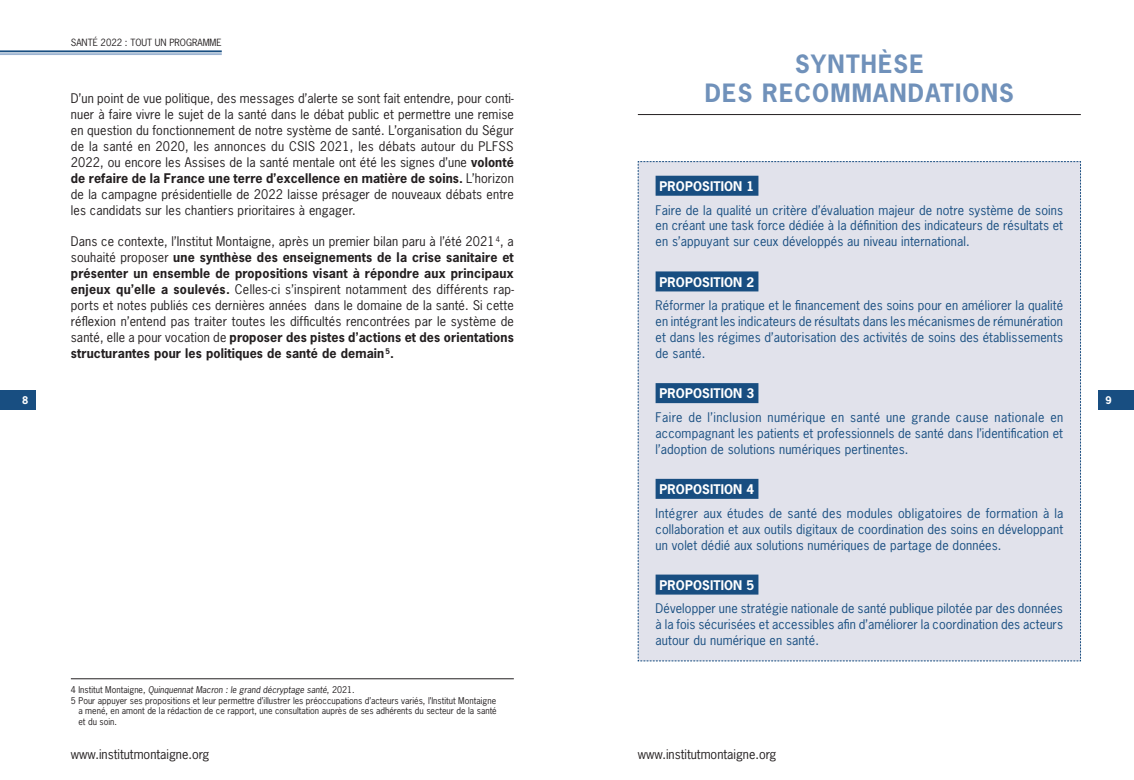
<style>
.page{position:relative;width:1134px;height:780px;background:#fff}
.page>*{position:absolute;margin:0;border:0;box-sizing:border-box;transform-origin:0 0}
.t1{font:700 23.75px/28.5px "News Gothic Std";letter-spacing:.05em;color:#7091ba;text-align:center}
.t2{font:12.5px/16px "News Gothic Std";letter-spacing:.01em;color:#231f20;text-align:justify}
.t3{font:12.5px/16px "News Gothic Std";letter-spacing:.01em;color:#184e81;text-align:justify}
.t4{font:700 12.5px "News Gothic Std";letter-spacing:.01em;color:#fff}
.t5{font:700 10px "News Gothic Std";color:#fff}
.t6{font:9.38px "News Gothic Std";color:#231f20}
.t7{font:8.75px "News Gothic Std";color:#231f20}
.t8{font:italic 8.75px "News Gothic Std";color:#231f20}
.s1{font-weight:700}
.s2{font-style:normal}
</style>
<div class="page">
<div style="left:0;top:390px;width:35px;height:19px;background:#184e81"></div>
<div style="left:1098px;top:390px;width:36px;height:19px;background:#184e81"></div>
<hr style="left:0;top:50px;width:222px;height:2px;background:#184e81">
<hr style="left:0;top:53px;width:222px;height:2px;background:#9db4d1">
<div style="left:637px;top:161px;width:444px;height:500px;background:#e1e2eb"></div>
<hr style="left:71px;top:678px;width:443px;height:1px;background:#231f20">
<div style="left:656px;top:176px;width:102px;height:20px;background:#184e81"></div>
<div style="left:656px;top:271px;width:102px;height:20px;background:#184e81"></div>
<div style="left:656px;top:383px;width:102px;height:20px;background:#184e81"></div>
<div style="left:656px;top:479px;width:102px;height:20px;background:#184e81"></div>
<div style="left:656px;top:574px;width:102px;height:20px;background:#184e81"></div>
<hr style="left:638px;top:114px;width:443px;height:1px;background:#231f20">
<p class="t5" style="left:22px;top:393px;width:8px">8</p>
<p class="t6" style="left:71px;top:37px;width:152px">SANTÉ 2022 : TOUT UN PROGRAMME</p>
<p class="t2" style="left:71px;top:90px;width:444px">D’un point de vue politique, des messages d’alerte se sont fait entendre, pour conti&shy;nuer à faire vivre le sujet de la santé dans le débat public et permettre une remise en question du fonctionnement de notre système de santé. L’organisation du Ségur de la santé en 2020, les annonces du CSIS 2021, les débats autour du PLFSS 2022, ou encore les Assises de la santé mentale ont été les signes d’une <span class="s1">volonté de refaire de la France une terre d’excellence en matière de soins.</span> L’horizon de la campagne présidentielle de 2022 laisse présager de nouveaux débats entre les candidats sur les chantiers prioritaires à engager.</p>
<p class="t2" style="left:71px;top:233px;width:445px">Dans ce contexte, l’Institut Montaigne, après un premier bilan paru à l’été 2021<sup>4</sup>, a souhaité proposer <span class="s1">une synthèse des enseignements de la crise sanitaire et présenter un ensemble de propositions visant à répondre aux principaux enjeux qu’elle a soulevés.</span> Celles-ci s’inspirent notamment des différents rap&shy;ports et notes publiés ces dernières années dans le domaine de la santé. Si cette réflexion n’entend pas traiter toutes les difficultés rencontrées par le système de santé, elle a pour vocation de <span class="s1">proposer des pistes d’actions et des orientations structurantes pour les politiques de santé de demain</span><sup>5</sup><span class="s1">.</span></p>
<p class="t8" style="left:71px;top:684px;width:285px"><span class="s2">4 Institut Montaigne,</span> Quinquennat Macron : le grand décryptage santé<span class="s2">, 2021.</span></p>
<p class="t7" style="left:71px;top:694px;width:427px">5 Pour appuyer ses propositions et leur permettre d’illustrer les préoccupations d’acteurs variés, l’Institut Montaigne</p>
<p class="t7" style="left:78px;top:705px;width:420px">a mené, en amont de la rédaction de ce rapport, une consultation auprès de ses adhérents du secteur de la santé</p>
<p class="t7" style="left:78px;top:716px;width:40px">et du soin.</p>
<p class="t2" style="left:71px;top:745px;width:140px">www.institutmontaigne.org</p>
<h1 class="t1" style="left:705px;top:50px;width:310px">SYNTHÈSE<br>DES RECOMMANDATIONS</h1>
<p class="t4" style="left:660px;top:178px;width:96px">PROPOSITION 1</p>
<p class="t3" style="left:656px;top:202px;width:409px">Faire de la qualité un critère d’évaluation majeur de notre système de soins en créant une task force dédiée à la définition des indicateurs de résultats et en s’appuyant sur ceux développés au niveau international.</p>
<p class="t4" style="left:660px;top:274px;width:96px">PROPOSITION 2</p>
<p class="t3" style="left:656px;top:297px;width:409px">Réformer la pratique et le financement des soins pour en améliorer la qualité en intégrant les indicateurs de résultats dans les mécanismes de rémunération et dans les régimes d’autorisation des activités de soins des établissements de santé.</p>
<p class="t4" style="left:660px;top:385px;width:96px">PROPOSITION 3</p>
<p class="t3" style="left:656px;top:409px;width:409px">Faire de l’inclusion numérique en santé une grande cause nationale en accompagnant les patients et professionnels de santé dans l’identification et l’adoption de solutions numériques pertinentes.</p>
<p class="t4" style="left:660px;top:481px;width:96px">PROPOSITION 4</p>
<p class="t3" style="left:656px;top:505px;width:409px">Intégrer aux études de santé des modules obligatoires de formation à la collaboration et aux outils digitaux de coordination des soins en développant un volet dédié aux solutions numériques de partage de données.</p>
<p class="t4" style="left:660px;top:577px;width:96px">PROPOSITION 5</p>
<p class="t3" style="left:656px;top:600px;width:409px">Développer une stratégie nationale de santé publique pilotée par des données à la fois sécurisées et accessibles afin d’améliorer la coordination des acteurs autour du numérique en santé.</p>
<p class="t2" style="left:638px;top:745px;width:140px">www.institutmontaigne.org</p>
<p class="t5" style="left:1106px;top:393px;width:8px">9</p>
</div>
